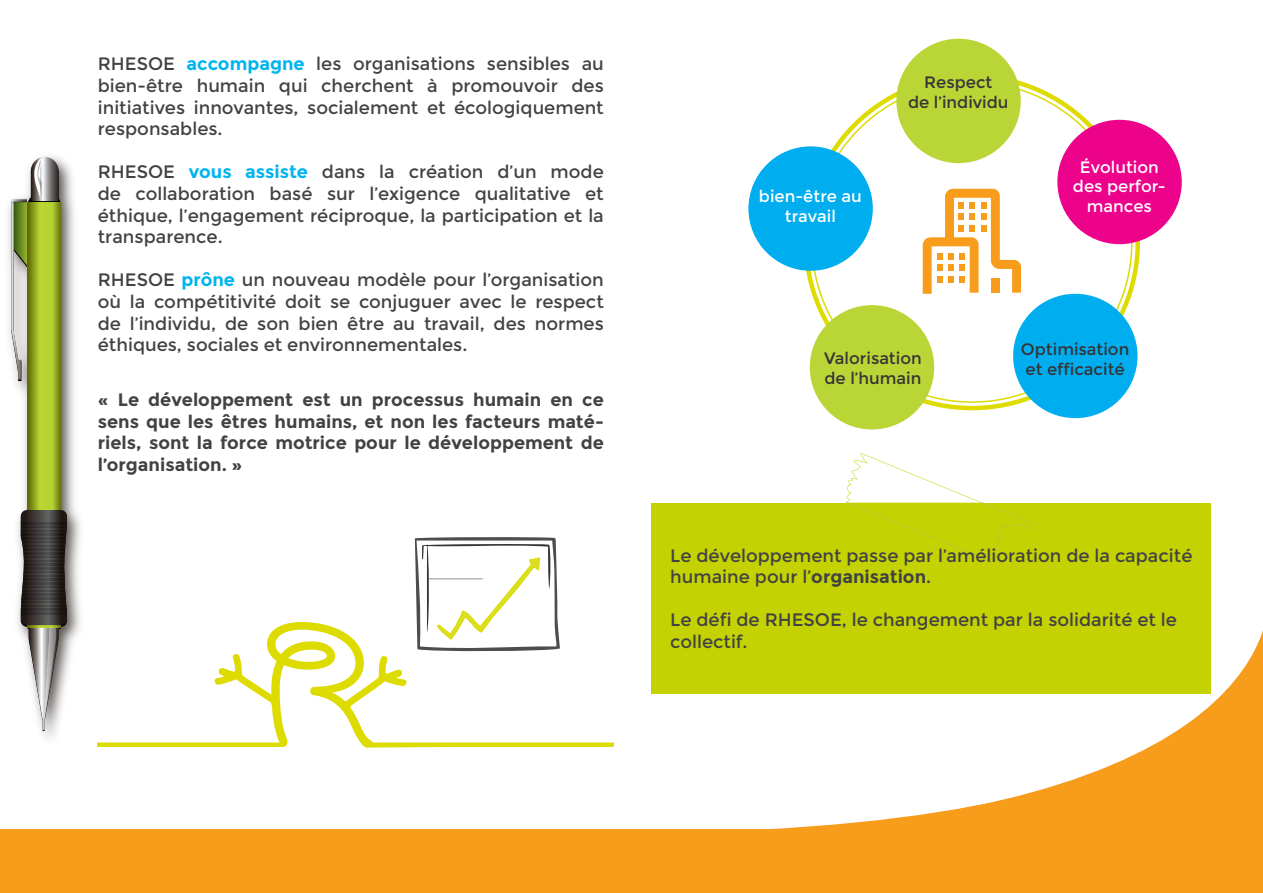
<style>
.page{position:relative;width:1263px;height:893px;background:#fff}
.page>*{position:absolute;margin:0;border:0;box-sizing:border-box;transform-origin:0 0}
.t1{font:18px/21.6px "Montserrat";color:#414243;text-align:justify}
.t2{font:700 18px/21.6px "Montserrat";color:#414243;text-align:justify}
.t3{font:16.5px "Montserrat";color:#363336}
.t4{font:16.5px/19.8px "Montserrat";color:#fff;text-align:center}
.s1{font-weight:700;color:#00b4ef}
.s2{font-weight:700}
</style>
<div class="page">
<img style="left:7px;top:155px;width:74px;height:584px">
<svg style="left:11px;top:157px;width:56px;height:574px"></svg>
<svg style="left:21px;top:523px;width:46px;height:1px"></svg>
<svg style="left:21px;top:526px;width:46px;height:2px"></svg>
<svg style="left:21px;top:530px;width:46px;height:1px"></svg>
<svg style="left:21px;top:534px;width:46px;height:1px"></svg>
<svg style="left:21px;top:538px;width:46px;height:1px"></svg>
<svg style="left:21px;top:541px;width:46px;height:2px"></svg>
<svg style="left:21px;top:545px;width:46px;height:1px"></svg>
<svg style="left:21px;top:549px;width:46px;height:1px"></svg>
<svg style="left:21px;top:553px;width:46px;height:1px"></svg>
<svg style="left:21px;top:556px;width:46px;height:2px"></svg>
<svg style="left:21px;top:560px;width:46px;height:1px"></svg>
<svg style="left:21px;top:564px;width:46px;height:1px"></svg>
<svg style="left:21px;top:568px;width:46px;height:1px"></svg>
<svg style="left:21px;top:571px;width:46px;height:2px"></svg>
<svg style="left:21px;top:575px;width:46px;height:1px"></svg>
<svg style="left:21px;top:579px;width:46px;height:1px"></svg>
<svg style="left:21px;top:583px;width:46px;height:1px"></svg>
<svg style="left:21px;top:586px;width:46px;height:2px"></svg>
<svg style="left:21px;top:590px;width:46px;height:1px"></svg>
<svg style="left:21px;top:594px;width:46px;height:1px"></svg>
<svg style="left:21px;top:598px;width:46px;height:1px"></svg>
<svg style="left:21px;top:601px;width:46px;height:2px"></svg>
<svg style="left:21px;top:605px;width:46px;height:1px"></svg>
<svg style="left:21px;top:609px;width:46px;height:1px"></svg>
<svg style="left:21px;top:613px;width:46px;height:1px"></svg>
<div style="left:651px;top:503px;width:560px;height:190px;background:#c4d201"></div>
<svg style="left:846px;top:453px;width:187px;height:109px"></svg>
<svg style="left:98px;top:537px;width:516px;height:210px"></svg>
<svg style="left:659px;top:630px;width:604px;height:200px"></svg>
<div style="left:0;top:830px;width:1263px;height:63px;background:#f89c1c"></div>
<div style="left:896px;top:39px;width:125px;height:124px;background:#b9d536;border-radius:50%"></div>
<div style="left:748px;top:146px;width:125px;height:125px;background:#00aeef;border-radius:50%"></div>
<div style="left:810px;top:305px;width:124px;height:124px;background:#b9d536;border-radius:50%"></div>
<div style="left:1057px;top:120px;width:125px;height:124px;background:#ed028c;border-radius:50%"></div>
<div style="left:1013px;top:294px;width:124px;height:124px;background:#00aeef;border-radius:50%"></div>
<svg style="left:923px;top:189px;width:98px;height:105px"></svg>
<div style="left:937px;top:253px;width:6px;height:7px;background:#f89c1c"></div>
<div style="left:991px;top:278px;width:9px;height:15px;background:#f89c1c"></div>
<div style="left:948px;top:253px;width:6px;height:7px;background:#f89c1c"></div>
<div style="left:959px;top:253px;width:6px;height:7px;background:#f89c1c"></div>
<hr style="left:1261px;top:828px;width:2px;height:65px;background:#f89c1c">
<p class="t1" style="left:98px;top:53px;width:508px">RHESOE <span class="s1">accompagne</span> les organisations sensibles au bien-être humain qui cherchent à promouvoir des initiatives innovantes, socialement et écologiquement responsables.</p>
<p class="t1" style="left:98px;top:161px;width:507px">RHESOE <span class="s1">vous assiste</span> dans la création d’un mode de collaboration basé sur l’exigence qualitative et éthique, l’engagement réciproque, la participation et la transparence.</p>
<p class="t1" style="left:98px;top:269px;width:507px">RHESOE <span class="s1">prône</span> un nouveau modèle pour l’organisation où la compétitivité doit se conjuguer avec le respect de l’individu, de son bien être au travail, des normes éthiques, sociales et environnementales.</p>
<p class="t2" style="left:98px;top:389px;width:508px">« Le développement est un processus humain en ce sens que les êtres humains, et non les facteurs maté&shy;riels, sont la force motrice pour le développement de l’organisation. »</p>
<p class="t4" style="left:759px;top:186px;width:105px">bien-être au travail</p>
<p class="t3" style="left:924px;top:73px;width:70px">Respect</p>
<p class="t3" style="left:908px;top:93px;width:102px">de l’individu</p>
<p class="t4" style="left:1073px;top:157px;width:94px">Évolution des perfor&shy;mances</p>
<p class="t3" style="left:824px;top:349px;width:99px">Valorisation</p>
<p class="t3" style="left:824px;top:369px;width:98px">de l’humain</p>
<p class="t3" style="left:1021px;top:340px;width:110px">Optimisation</p>
<p class="t3" style="left:1025px;top:360px;width:101px">et efficacité</p>
<p class="t1" style="left:670px;top:545px;width:524px">Le développement passe par l’amélioration de la capacité humaine pour l’<span class="s2">organisation</span>.</p>
<p class="t1" style="left:670px;top:609px;width:508px">Le défi de RHESOE, le changement par la solidarité et le collectif.</p>
</div>
